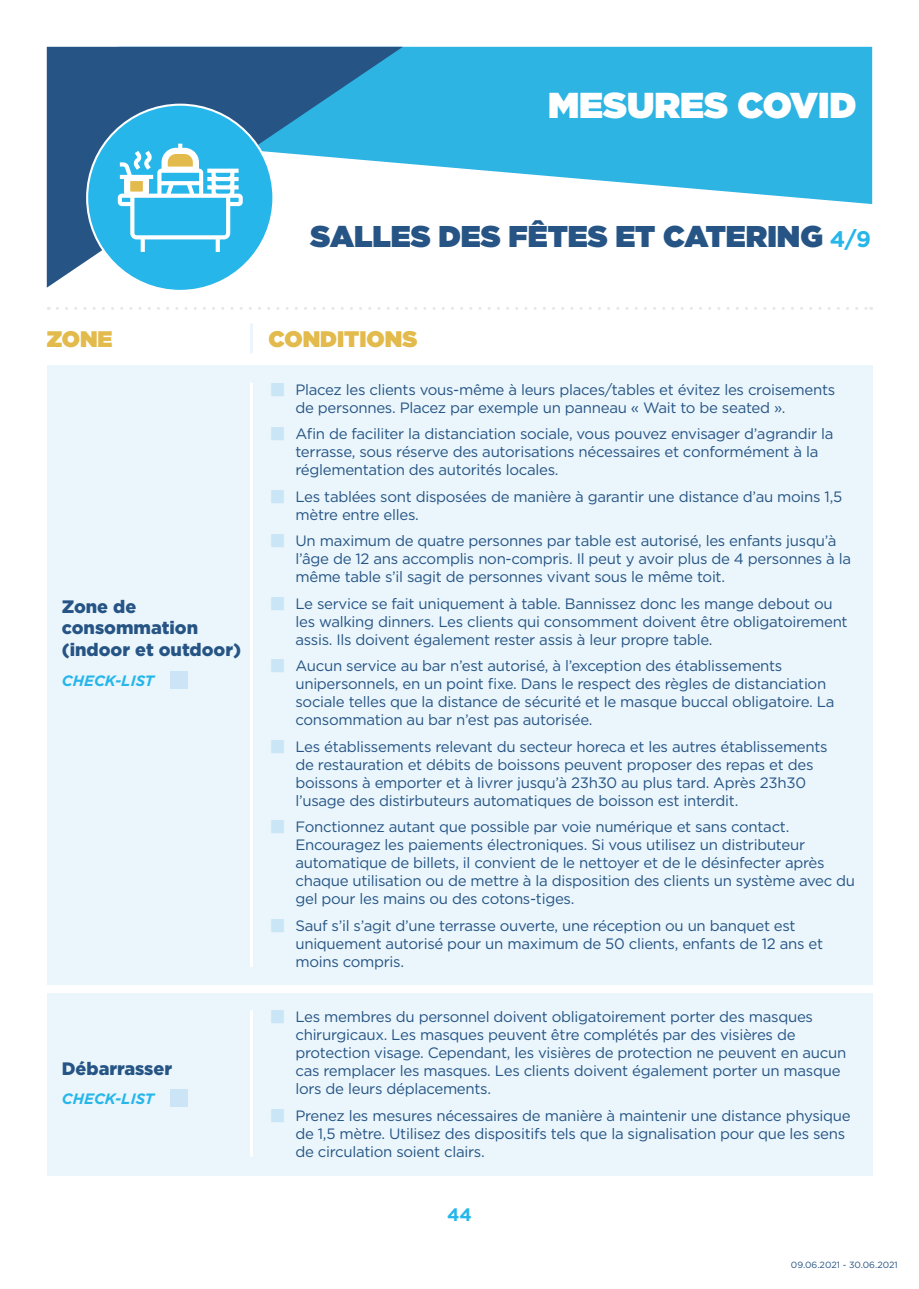
<style>
.page{position:relative;width:919px;height:1289px;background:#fff}
.page>*{position:absolute;margin:0;border:0;box-sizing:border-box;transform-origin:0 0}
.t1{font:900 36px "Gotham";color:#fff}
.t2{font:900 30px "Gotham";color:#265484}
.t3{font:900 22.5px "Gotham";color:#e3ba4c}
.t4{font:900 18px/21.6px "Gotham";color:#265484}
.t5{font:700 18px "Gotham";color:#26b6ea}
.t6{font:15px/18px "Gotham";letter-spacing:-.02em;color:#265484}
.t7{font:italic 700 15px "Gotham";color:#26b6ea}
.t8{font:9px "Gotham";color:#265484}
.s1{font-weight:700;font-size:22.5px;color:#26b6ea}
.s2{font-family:"Minion Pro";font-size:45px;color:#cae5f6}
</style>
<div class="page">
<svg style="left:403px;top:47px;width:469px;height:157px;background:#48bde6"></svg>
<svg style="left:47px;top:47px;width:356px;height:241px"></svg>
<svg style="left:57px;top:307px;width:814px;height:3px"></svg>
<div style="left:47px;top:365px;width:825px;height:619px;background:#eaf6fc"></div>
<div style="left:47px;top:993px;width:825px;height:183px;background:#eaf6fc"></div>
<hr style="left:250px;top:382px;width:3px;height:584px;background:#fff">
<hr style="left:250px;top:1010px;width:3px;height:146px;background:#fff">
<svg style="left:170px;top:1089px;width:18px;height:18px"></svg>
<svg style="left:170px;top:671px;width:18px;height:17px"></svg>
<hr style="left:250px;top:323px;width:3px;height:30px;background:#eaf6fc">
<div style="left:87px;top:105px;width:186px;height:186px;background:#26b6ea;border-radius:50%"></div>
<svg style="left:118px;top:144px;width:125px;height:108px"></svg>
<h1 class="t1" style="left:548px;top:80px;width:310px">MESURES COVID</h1>
<h2 class="t2" style="left:310px;top:215px;width:562px">SALLES DES FÊTES ET CATERING <span class="s1">4/9</span></h2>
<h3 class="t3" style="left:47px;top:323px;width:67px">ZONE</h3>
<h3 class="t3" style="left:268px;top:323px;width:150px">CONDITIONS</h3>
<p class="t4" style="left:62px;top:595px;width:181px">Zone de consommation (indoor et outdoor)</p>
<p class="t7" style="left:62px;top:670px;width:94px">CHECK-LIST</p>
<p class="t4" style="left:62px;top:1057px;width:112px">Débarrasser</p>
<p class="t7" style="left:62px;top:1089px;width:94px">CHECK-LIST</p>
<p class="t6" style="left:295px;top:380px;width:541px;text-indent:-27px"><span class="s2">■</span> Placez les clients vous-même à leurs places/tables et évitez les croisements de personnes. Placez par exemple un panneau « Wait to be seated ».</p>
<p class="t6" style="left:295px;top:424px;width:539px;text-indent:-27px"><span class="s2">■</span> Afin de faciliter la distanciation sociale, vous pouvez envisager d’agrandir la terrasse, sous réserve des autorisations nécessaires et conformément à la réglementation des autorités locales.</p>
<p class="t6" style="left:295px;top:487px;width:548px;text-indent:-27px"><span class="s2">■</span> Les tablées sont disposées de manière à garantir une distance d’au moins 1,5 mètre entre elles.</p>
<p class="t6" style="left:295px;top:531px;width:557px;text-indent:-27px"><span class="s2">■</span> Un maximum de quatre personnes par table est autorisé, les enfants jusqu’à l’âge de 12 ans accomplis non-compris. Il peut y avoir plus de 4 personnes à la même table s’il sagit de personnes vivant sous le même toit.</p>
<p class="t6" style="left:295px;top:594px;width:553px;text-indent:-27px"><span class="s2">■</span> Le service se fait uniquement à table. Bannissez donc les mange debout ou les walking dinners. Les clients qui consomment doivent être obligatoirement assis. Ils doivent également rester assis à leur propre table.</p>
<p class="t6" style="left:295px;top:656px;width:540px;text-indent:-27px"><span class="s2">■</span> Aucun service au bar n’est autorisé, à l’exception des établissements unipersonnels, en un point fixe. Dans le respect des règles de distanciation sociale telles que la distance de sécurité et le masque buccal obligatoire. La consommation au bar n’est pas autorisée.</p>
<p class="t6" style="left:295px;top:737px;width:533px;text-indent:-27px"><span class="s2">■</span> Les établissements relevant du secteur horeca et les autres établissements de restauration et débits de boissons peuvent proposer des repas et des boissons à emporter et à livrer jusqu’à 23h30 au plus tard. Après 23h30 l’usage des distirbuteurs automatiques de boisson est interdit.</p>
<p class="t6" style="left:295px;top:817px;width:561px;text-indent:-27px"><span class="s2">■</span> Fonctionnez autant que possible par voie numérique et sans contact.<br>Encouragez les paiements électroniques. Si vous utilisez un distributeur automatique de billets, il convient de le nettoyer et de le désinfecter après chaque utilisation ou de mettre à la disposition des clients un système avec du gel pour les mains ou des cotons-tiges.</p>
<p class="t6" style="left:295px;top:916px;width:529px;text-indent:-27px"><span class="s2">■</span> Sauf s’il s’agit d’une terrasse ouverte, une réception ou un banquet est uniquement autorisé pour un maximum de 50 clients, enfants de 12 ans et moins compris.</p>
<p class="t6" style="left:295px;top:1007px;width:552px;text-indent:-27px"><span class="s2">■</span> Les membres du personnel doivent obligatoirement porter des masques chirurgicaux. Les masques peuvent être complétés par des visières de protection visage. Cependant, les visières de protection ne peuvent en aucun cas remplacer les masques. Les clients doivent également porter un masque lors de leurs déplacements.</p>
<p class="t6" style="left:295px;top:1106px;width:556px;text-indent:-27px"><span class="s2">■</span> Prenez les mesures nécessaires de manière à maintenir une distance physique de 1,5 mètre. Utilisez des dispositifs tels que la signalisation pour que les sens de circulation soient clairs.</p>
<p class="t5" style="left:447px;top:1202px;width:26px">44</p>
<p class="t8" style="left:790px;top:1258px;width:108px">09.06.2021 - 30.06.2021</p>
</div>
